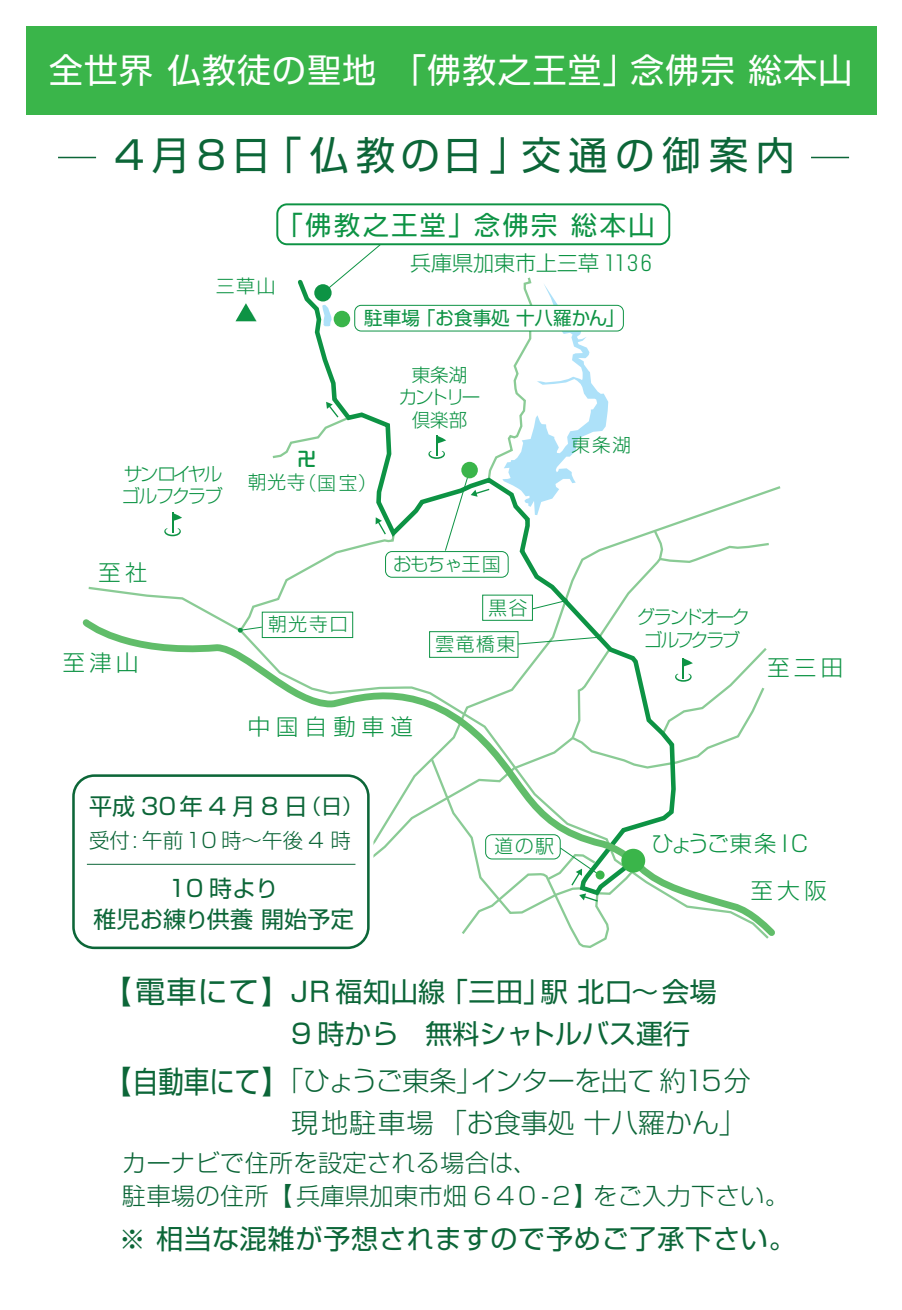
<style>
.page{position:relative;width:902px;height:1310px;background:#fff}
.page>*{position:absolute;margin:0;border:0;box-sizing:border-box;transform-origin:0 0}
.t1{font:39px "Shin Go";letter-spacing:.2em;color:#0c6638}
.t2{font:33.6px "Shin Go";letter-spacing:.04em;color:#fff}
.t3{font:30px "Shin Go";color:#0c6638}
.t4{font:300 27px/42px "Shin Go";color:#0c6638;text-align:center}
.t5{font:27px/42px "Shin Go";color:#0c6638}
.t6{font:27px "Shin Go";letter-spacing:.03em;color:#0c6638}
.t7{font:26.1px "Shin Go";letter-spacing:.1em;color:#0d9344}
.t8{font:300 24px/33px "Shin Go";letter-spacing:.02em;color:#0c6638}
.t9{font:23.1px/30.6px "Shin Go";letter-spacing:.01em;color:#0c6638;text-align:center}
.t10{font:23.1px "Shin Go";letter-spacing:.26em;color:#0c6638}
.t11{font:300 22.2px "Shin Go";letter-spacing:.2em;color:#0d9344}
.t12{font:300 22.2px "Shin Go";letter-spacing:-.05em;color:#0d9344}
.t13{font:300 21px "Shin Go";color:#0d9344}
.t14{font:300 20.4px "Shin Go";letter-spacing:.01em;color:#0c6638}
.t15{font:300 18.6px "Shin Go";letter-spacing:-.075em;color:#0d9344}
.t16{font:18.6px "Shin Go";color:#0d9344}
.t17{font:300 18.6px/22.2px "Shin Go";letter-spacing:-.13em;color:#0d9344}
.t18{font:300 18.6px/22.2px "Shin Go";letter-spacing:-.05em;color:#0d9344;text-align:center}
.t19{font:300 18.6px "Shin Go";letter-spacing:-.15em;color:#0d9344}
.t20{font:700 18.6px "Jun 501";color:#0d9344}
.s1{font-size:20.4px}
</style>
<div class="page">
<div style="left:26px;top:26px;width:850px;height:88px;background:#3ab54a"></div>
<svg style="left:235px;top:303px;width:21px;height:18px"></svg>
<svg style="left:298px;top:279px;width:130px;height:255px"></svg>
<svg style="left:82px;top:616px;width:693px;height:320px"></svg>
<div style="left:314px;top:284px;width:17px;height:17px;background:#0d9344;border-radius:50%"></div>
<div style="left:333px;top:311px;width:17px;height:16px;background:#3ab54a;border-radius:50%"></div>
<svg style="left:164px;top:513px;width:18px;height:23px"></svg>
<div style="left:262px;top:612px;width:91px;height:26px;border:1px solid #0d9344"></div>
<div style="left:385px;top:551px;width:123px;height:27px;border:1px solid #0d9344;border-radius:6px"></div>
<div style="left:276px;top:203px;width:394px;height:42px;border:2px solid #0d9344;border-radius:10px"></div>
<svg style="left:272px;top:402px;width:79px;height:58px"></svg>
<svg style="left:322px;top:305px;width:9px;height:21px"></svg>
<svg style="left:324px;top:243px;width:57px;height:49px"></svg>
<div style="left:355px;top:305px;width:268px;height:26px;background:#fff;border-radius:6px"></div>
<div style="left:354px;top:305px;width:269px;height:26px;border:1px solid #0d9344;border-radius:6px"></div>
<svg style="left:237px;top:517px;width:159px;height:117px"></svg>
<svg style="left:428px;top:277px;width:343px;height:671px"></svg>
<hr style="left:58px;top:157px;width:38px;height:1px;background:#0c6638">
<hr style="left:811px;top:157px;width:38px;height:1px;background:#0c6638">
<div style="left:68px;top:770px;width:305px;height:183px;border:10px solid #fff;border-radius:21px"></div>
<div style="left:73px;top:775px;width:295px;height:173px;background:#fff;border-radius:21px"></div>
<div style="left:72px;top:774px;width:297px;height:175px;border:3px solid #0c6638;border-radius:21px"></div>
<hr style="left:87px;top:864px;width:268px;height:1px;background:#0c6638">
<h2 class="t2" style="left:49px;top:48px;width:804px">全世界 仏教徒の聖地「佛教之王堂」念佛宗 総本山</h2>
<h1 class="t1" style="left:115px;top:129px;width:681px">4月8日「仏教の日」交通の御案内</h1>
<p class="t7" style="left:277px;top:207px;width:379px">「佛教之王堂」念佛宗 総本山</p>
<p class="t15" style="left:216px;top:273px;width:61px">三草山</p>
<p class="t13" style="left:410px;top:249px;width:248px">兵庫県加東市上三草１１３６</p>
<p class="t16" style="left:364px;top:306px;width:262px">駐車場「お食事処 十八羅かん」</p>
<p class="t18" style="left:398px;top:363px;width:83px">東条湖<br>カントリー倶楽部</p>
<p class="t17" style="left:122px;top:462px;width:103px">サンロイヤルゴルフクラブ</p>
<p class="t11" style="left:98px;top:558px;width:51px">至社</p>
<p class="t11" style="left:63px;top:648px;width:77px">至津山</p>
<p class="t20" style="left:297px;top:445px;width:20px">卍</p>
<p class="t15" style="left:248px;top:471px;width:130px">朝光寺（国宝）</p>
<p class="t15" style="left:571px;top:433px;width:61px">東条湖</p>
<p class="t15" style="left:268px;top:612px;width:81px">朝光寺口</p>
<p class="t15" style="left:393px;top:552px;width:109px">おもちゃ王国</p>
<p class="t15" style="left:488px;top:596px;width:40px">黒谷</p>
<p class="t19" style="left:636px;top:605px;width:115px">グランドオーク</p>
<p class="t15" style="left:435px;top:632px;width:81px">雲竜橋東</p>
<p class="t15" style="left:644px;top:627px;width:98px">ゴルフクラブ</p>
<p class="t11" style="left:248px;top:712px;width:166px">中国自動車道</p>
<p class="t11" style="left:767px;top:654px;width:77px">至三田</p>
<p class="t10" style="left:89px;top:790px;width:275px">平成30年4月8日<span class="s1">（日）</span></p>
<p class="t14" style="left:89px;top:827px;width:263px">受付: 午前10 時～午後 4 時</p>
<p class="t9" style="left:94px;top:872px;width:261px">10 時より<br>稚児お練り供養 開始予定</p>
<p class="t15" style="left:494px;top:834px;width:61px">道の駅</p>
<p class="t12" style="left:651px;top:829px;width:158px">ひょうご東条 IC</p>
<p class="t11" style="left:750px;top:876px;width:77px">至大阪</p>
<p class="t3" style="left:103px;top:971px;width:189px">【電車にて】</p>
<p class="t5" style="left:291px;top:969px;width:427px">JR 福知山線「三田」駅 北口～会場<br>9 時から　無料シャトルバス運行</p>
<p class="t3" style="left:103px;top:1061px;width:189px">【自動車にて】</p>
<p class="t4" style="left:276px;top:1058px;width:476px">「ひょうご東条」インターを出て約15分現地駐車場「お食事処 十八羅かん」</p>
<p class="t8" style="left:122px;top:1145px;width:668px">カーナビで住所を設定される場合は、<br>駐車場の住所【兵庫県加東市畑 6 4 0 -2】をご入力下さい。</p>
<p class="t6" style="left:119px;top:1221px;width:678px">※ 相当な混雑が予想されますので予めご了承下さい。</p>
</div>
